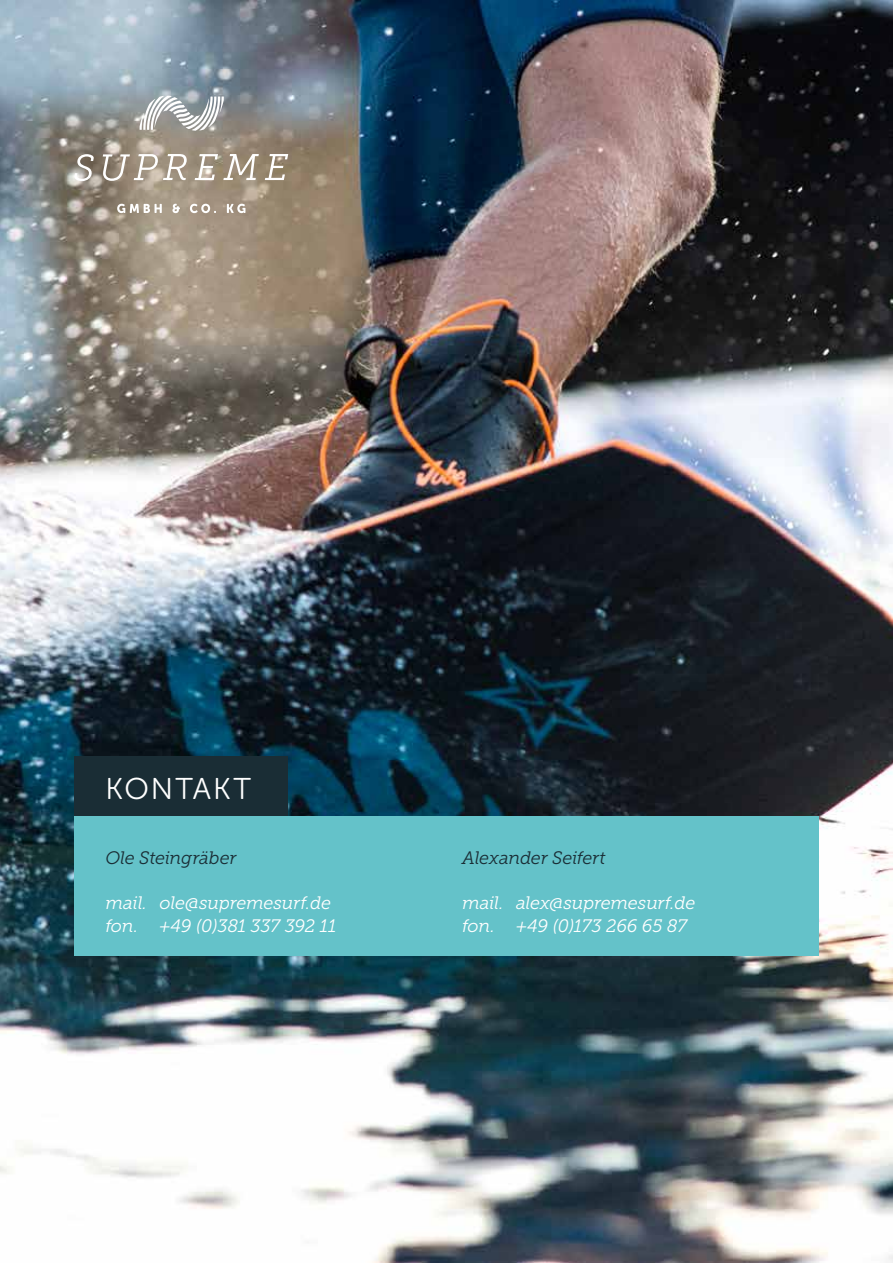
<style>
.page{position:relative;width:893px;height:1263px;background:#fff}
.page>*{position:absolute;margin:0;border:0;box-sizing:border-box;transform-origin:0 0}
.t1{font:30px "Museo Sans Rounded 300";letter-spacing:.065em;color:#fff}
.t2{font:italic 18px/22.5px "Museo Slab 300";letter-spacing:-.015em;color:#fff}
.t3{font:italic 18px "Museo Slab 300";letter-spacing:-.015em;color:#1a2d35}
</style>
<div class="page">
<img style="left:0;top:0;width:893px;height:1263px">
<div style="left:74px;top:756px;width:214px;height:60px;background:#1a2d35"></div>
<div style="left:74px;top:816px;width:745px;height:140px;background:#64c2c9"></div>
<svg style="left:117px;top:204px;width:128px;height:9px"></svg>
<svg style="left:140px;top:96px;width:84px;height:35px"></svg>
<svg style="left:74px;top:154px;width:214px;height:27px"></svg>
<h1 class="t1" style="left:105px;top:772px;width:147px">KONTAKT</h1>
<p class="t3" style="left:105px;top:848px;width:132px">Ole Steingräber</p>
<p class="t2" style="left:105px;top:892px;width:232px">mail. ole@supremesurf.de fon. +49 (0)381 337 392 11</p>
<p class="t3" style="left:462px;top:848px;width:145px">Alexander Seifert</p>
<p class="t2" style="left:462px;top:892px;width:235px">mail. alex@supremesurf.de fon. +49 (0)173 266 65 87</p>
</div>
